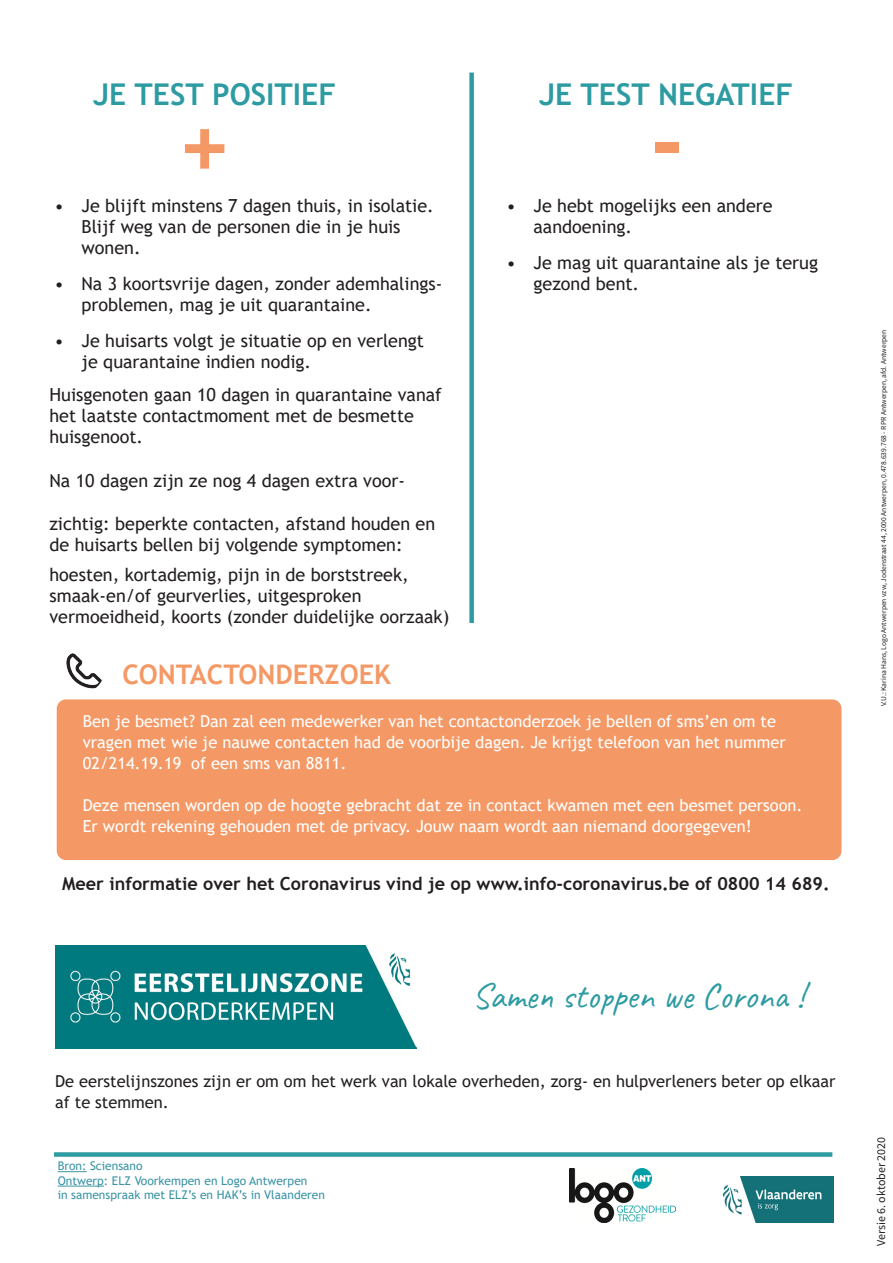
<style>
.page{position:relative;width:893px;height:1263px;background:#fff}
.page>*{position:absolute;margin:0;border:0;box-sizing:border-box;transform-origin:0 0}
.t1{font:700 90px "Trebuchet MS";color:#f49966}
.t2{font:36px "Caveat";color:#2d9ba2}
.t3{font:700 30px "Trebuchet MS";color:#2d9ba2}
.t4{font:700 27px "Trebuchet MS";color:#f49966}
.t5{font:18px/21px "Trebuchet MS";color:#231f20}
.t6{font:700 18px "Trebuchet MS";color:#231f20}
.t7{font:16.5px/21px "Trebuchet MS";color:#fff}
.t8{font:16.5px/21px "Trebuchet MS";color:#231f20}
.t9{font:12px "Trebuchet MS";color:#3b94a5}
.t10{font:12px "Source Sans Pro";color:#231f20}
.t11{font:7.5px "Source Sans Pro";color:#231f20}
</style>
<div class="page">
<div style="left:57px;top:700px;width:784px;height:159px;background:#f49966;border-radius:9px"></div>
<div style="left:57px;top:699px;width:784px;height:161px;border:2px solid #f49966;border-radius:9px"></div>
<img style="left:62px;top:650px;width:42px;height:42px;border-radius:21px">
<div style="left:469px;top:73px;width:5px;height:550px;background:#2d9ba2"></div>
<img style="left:55px;top:945px;width:361px;height:103px">
<img style="left:569px;top:1168px;width:106px;height:54px">
<img style="left:722px;top:1176px;width:111px;height:46px">
<div style="left:54px;top:1152px;width:778px;height:5px;background:#2d9ba2"></div>
<svg style="left:58px;top:1171px;width:29px;height:1px"></svg>
<hr style="left:58px;top:1186px;width:46px;height:1px;background:#3b94a5">
<p class="t3" style="left:93px;top:76px;width:244px">JE TEST POSITIEF</p>
<p class="t3" style="left:539px;top:76px;width:255px">JE TEST NEGATIEF</p>
<p class="t1" style="left:178px;top:88px;width:54px">+</p>
<p class="t5" style="left:81px;top:195px;width:354px;text-indent:-27px">• Je blijft minstens 7 dagen thuis, in isolatie.<br>Blijf weg van de personen die in je huis wonen.</p>
<p class="t5" style="left:81px;top:273px;width:362px;text-indent:-27px">• Na 3 koortsvrije dagen, zonder ademhalings&shy;problemen, mag je uit quarantaine.</p>
<p class="t5" style="left:81px;top:330px;width:344px;text-indent:-27px">• Je huisarts volgt je situatie op en verlengt je quarantaine indien nodig.</p>
<p class="t1" style="left:650px;top:85px;width:35px">-</p>
<p class="t5" style="left:533px;top:195px;width:241px;text-indent:-27px">• Je hebt mogelijks een andere aandoening.</p>
<p class="t5" style="left:533px;top:252px;width:286px;text-indent:-27px">• Je mag uit quarantaine als je terug gezond bent.</p>
<p class="t5" style="left:49px;top:384px;width:394px">Huisgenoten gaan 10 dagen in quarantaine vanaf het laatste contactmoment met de besmette huisgenoot.</p>
<p class="t5" style="left:49px;top:470px;width:357px">Na 10 dagen zijn ze nog 4 dagen extra voor-</p>
<p class="t5" style="left:49px;top:513px;width:387px">zichtig: beperkte contacten, afstand houden en de huisarts bellen bij volgende symptomen:</p>
<p class="t5" style="left:49px;top:564px;width:361px">hoesten, kortademig, pijn in de borststreek, smaak-en/of geurverlies, uitgesproken</p>
<p class="t5" style="left:49px;top:606px;width:401px">vermoeidheid, koorts (zonder duidelijke oorzaak)</p>
<p class="t4" style="left:122px;top:657px;width:270px">CONTACTONDERZOEK</p>
<p class="t7" style="left:83px;top:711px;width:704px">Ben je besmet? Dan zal een medewerker van het contactonderzoek je bellen of sms’en om te vragen met wie je nauwe contacten had de voorbije dagen. Je krijgt telefoon van het nummer<br>02/214.19.19 of een sms van 8811.</p>
<p class="t7" style="left:83px;top:795px;width:721px">Deze mensen worden op de hoogte gebracht dat ze in contact kwamen met een besmet persoon.</p>
<p class="t7" style="left:83px;top:816px;width:671px">Er wordt rekening gehouden met de privacy. Jouw naam wordt aan niemand doorgegeven!</p>
<p class="t6" style="left:62px;top:872px;width:769px">Meer informatie over het Coronavirus vind je op www.info-coronavirus.be of 0800 14 689.</p>
<p class="t2" style="left:472px;top:973px;width:333px">Samen stoppen we Corona !</p>
<p class="t8" style="left:55px;top:1070px;width:782px">De eerstelijnszones zijn er om om het werk van lokale overheden, zorg- en hulpverleners beter op elkaar af te stemmen.</p>
<p class="t9" style="left:58px;top:1158px;width:86px">Bron: Sciensano</p>
<p class="t9" style="left:58px;top:1173px;width:251px">Ontwerp: ELZ Voorkempen en Logo Antwerpen</p>
<p class="t9" style="left:58px;top:1187px;width:269px">in samenspraak met ELZ’s en HAK’s in Vlaanderen</p>
<p class="t11" style="left:879px;top:706px;width:378px;rotate:-90deg">V.U.: Karina Hans, Logo Antwerpen vzw, Jodenstraat 44, 2000 Antwerpen, 0.478.639.768 - RPR Antwerpen, afd. Antwerpen</p>
<p class="t10" style="left:874px;top:1246px;width:111px;rotate:-90deg">Versie 6. oktober 2020</p>
</div>
